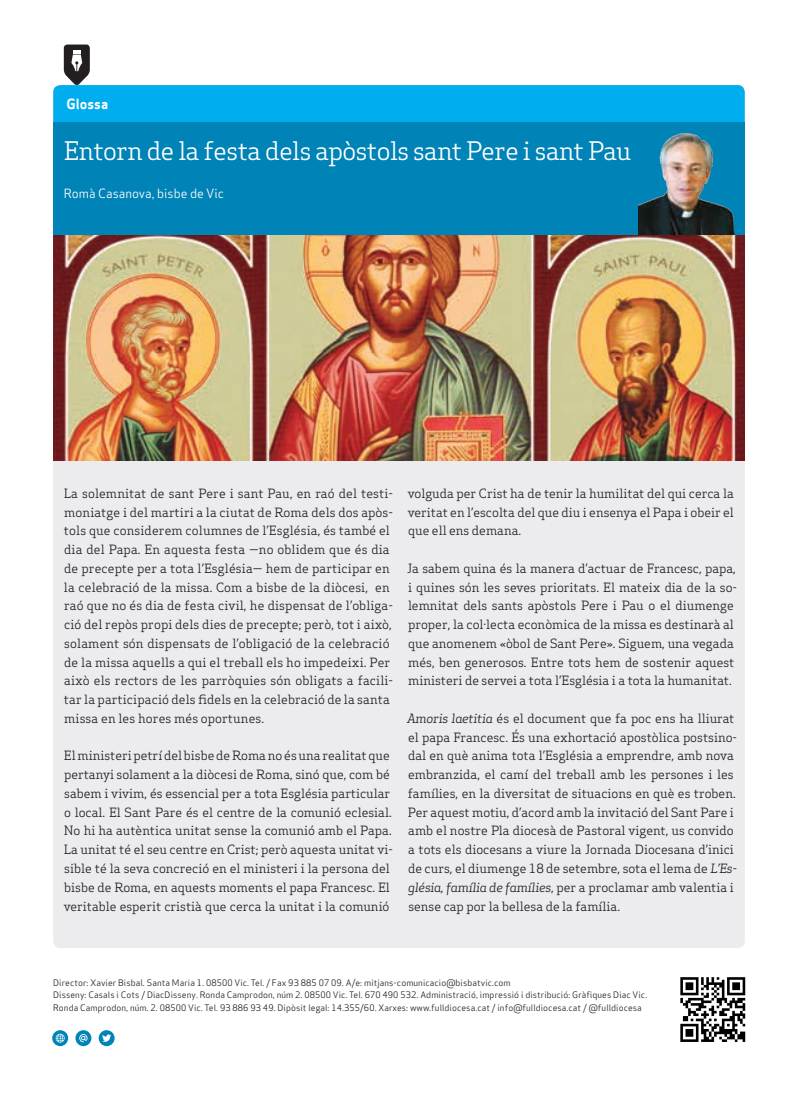
<style>
.page{position:relative;width:798px;height:1099px;background:#fff}
.page>*{position:absolute;margin:0;border:0;box-sizing:border-box;transform-origin:0 0}
.Titulars{font:25px "Apex Serif";letter-spacing:-.02em;color:#fff}
.Titular_Secció_Petit{font:13.75px "Apex Sans Bold T";color:#fff}
.Text_General{font:12.5px/18.8px "Apex Serif";color:#231f20}
.Titulars-2{font:12.5px "Apex Sans Book T";color:#fff}
.Titulars-3{font:8.75px/12.5px "Apex Sans Book T";letter-spacing:.01em;color:#231f20}
.s1{font-style:italic}
</style>
<div class="page">
<img style="left:680px;top:977px;width:66px;height:65px">
<svg style="left:52px;top:1030px;width:16px;height:16px"></svg>
<svg style="left:56px;top:1033px;width:9px;height:9px"></svg>
<svg style="left:75px;top:1030px;width:16px;height:16px"></svg>
<svg style="left:79px;top:1033px;width:9px;height:9px"></svg>
<svg style="left:99px;top:1030px;width:16px;height:16px"></svg>
<svg style="left:102px;top:1034px;width:9px;height:8px"></svg>
<div style="left:53px;top:123px;width:691px;height:112px;background:#0083b6"></div>
<svg style="left:53px;top:45px;width:691px;height:78px"></svg>
<div style="left:53px;top:460px;width:691px;height:488px;background:#ececee"></div>
<img style="left:638px;top:133px;width:95px;height:102px">
<img style="left:53px;top:235px;width:691px;height:225px">
<p class="Titular_Secció_Petit" style="left:67px;top:95px;width:43px">Glossa</p>
<p class="Titulars" style="left:64px;top:135px;width:568px">Entorn de la festa dels apòstols sant Pere i sant Pau</p>
<p class="Titulars-2" style="left:64px;top:185px;width:162px">Romà Casanova, bisbe de Vic</p>
<p class="Text_General" style="left:64px;top:483px;width:331px">La solemnitat de sant Pere i sant Pau, en raó del testi&shy;moniatge i del martiri a la ciutat de Roma dels dos apòs&shy;tols que considerem columnes de l’Església, és també el dia del Papa. En aquesta festa —no oblidem que és dia de precepte per a tota l’Església— hem de participar en la celebració de la missa. Com a bisbe de la diòcesi, en raó que no és dia de festa civil, he dispensat de l’obliga&shy;ció del repòs propi dels dies de precepte; però, tot i això, solament són dispensats de l’obligació de la celebració de la missa aquells a qui el treball els ho impedeixi. Per això els rectors de les parròquies són obligats a facili&shy;tar la participació dels fidels en la celebració de la santa missa en les hores més oportunes.</p>
<p class="Text_General" style="left:64px;top:746px;width:331px">El ministeri petrí del bisbe de Roma no és una realitat que pertanyi solament a la diòcesi de Roma, sinó que, com bé sabem i vivim, és essencial per a tota Església particular o local. El Sant Pare és el centre de la comunió eclesial.<br>No hi ha autèntica unitat sense la comunió amb el Papa.<br>La unitat té el seu centre en Crist; però aquesta unitat vi&shy;sible té la seva concreció en el ministeri i la persona del bisbe de Roma, en aquests moments el papa Francesc. El veritable esperit cristià que cerca la unitat i la comunió</p>
<p class="Text_General" style="left:407px;top:483px;width:327px;text-align:justify">volguda per Crist ha de tenir la humilitat del qui cerca la veritat en l’escolta del que diu i ensenya el Papa i obeir el que ell ens demana.</p>
<p class="Text_General" style="left:407px;top:558px;width:331px">Ja sabem quina és la manera d’actuar de Francesc, papa, i quines són les seves prioritats. El mateix dia de la so&shy;lemnitat dels sants apòstols Pere i Pau o el diumenge proper, la col·lecta econòmica de la missa es destinarà al que anomenem «òbol de Sant Pere». Siguem, una vegada més, ben generosos. Entre tots hem de sostenir aquest ministeri de servei a tota l’Església i a tota la humanitat.</p>
<p class="Text_General" style="left:407px;top:708px;width:331px"><span class="s1">Amoris laetitia</span> és el document que fa poc ens ha lliurat el papa Francesc. És una exhortació apostòlica postsino&shy;dal en què anima tota l’Església a emprendre, amb nova embranzida, el camí del treball amb les persones i les famílies, en la diversitat de situacions en què es troben.<br>Per aquest motiu, d’acord amb la invitació del Sant Pare i amb el nostre Pla diocesà de Pastoral vigent, us convido a tots els diocesans a viure la Jornada Diocesana d’inici de curs, el diumenge 18 de setembre, sota el lema de <span class="s1">L’Es&shy;glésia, família de famílies</span>, per a proclamar amb valentia i sense cap por la bellesa de la família.</p>
<p class="Titulars-3" style="left:53px;top:976px;width:459px">Director: Xavier Bisbal. Santa Maria 1. 08500 Vic. Tel. / Fax 93 885 07 09. A/e: mitjans-comunicacio@bisbatvic.com</p>
<p class="Titulars-3" style="left:53px;top:988px;width:595px">Disseny: Casals i Cots / DiacDisseny. Ronda Camprodon, núm 2. 08500 Vic. Tel. 670 490 532. Administració, impressió i distribució: Gràfiques Diac Vic.<br>Ronda Camprodon, núm. 2. 08500 Vic. Tel. 93 886 93 49. Dipòsit legal: 14.355/60. Xarxes: www.fulldiocesa.cat / info@fulldiocesa.cat / @fulldiocesa</p>
</div>
